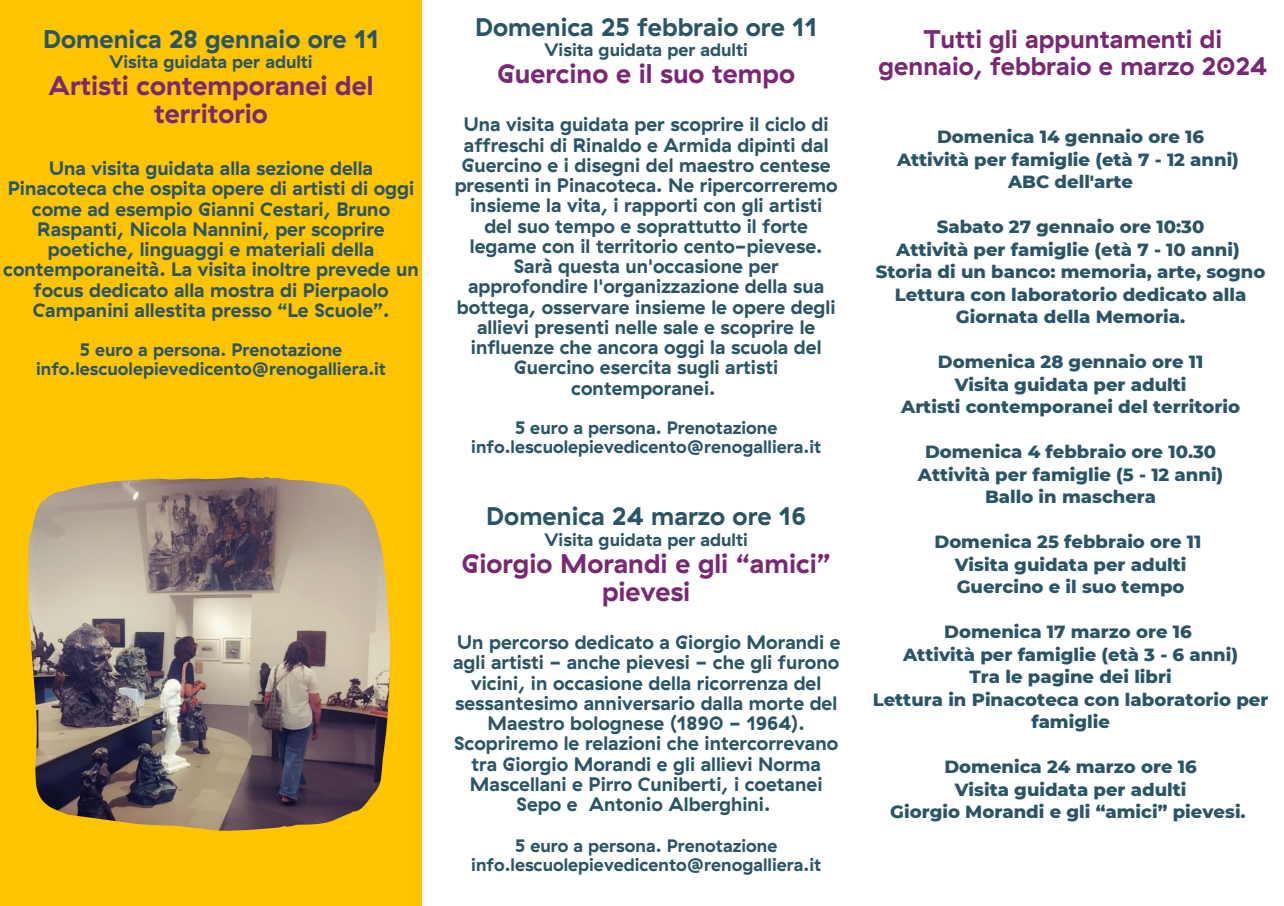
<style>
.page{position:relative;width:1284px;height:906px;background:#fff}
.page>*{position:absolute;margin:0;border:0;box-sizing:border-box;transform-origin:0 0}
.t1{font:700 27px/28px "GT Haptik";color:#792873;text-align:center}
.t2{font:700 25.5px "GT Haptik";color:#2b5567}
.t3{font:700 25.5px/27px "GT Haptik";color:#792873;text-align:center}
.t4{font:700 19.5px/20.2px "GT Haptik";color:#2b5567;text-align:center}
.t5{font:800 18px/22.5px "Montserrat";color:#2b5567;text-align:center}
.t6{font:700 18px/19px "GT Haptik";color:#2b5567;text-align:center}
</style>
<div class="page">
<div style="left:0;top:0;width:422px;height:905px;background:#ffc400"></div>
<img style="left:28px;top:477px;width:362px;height:353px">
<p class="t2" style="left:43px;top:22px;width:337px">Domenica 28 gennaio ore 11</p>
<p class="t6" style="left:109px;top:52px;width:205px">Visita guidata per adulti</p>
<p class="t1" style="left:49px;top:71px;width:326px">Artisti contemporanei del territorio</p>
<p class="t4" style="left:3px;top:158px;width:417px">Una visita guidata alla sezione della Pinacoteca che ospita opere di artisti di oggi come ad esempio Gianni Cestari, Bruno Raspanti, Nicola Nannini, per scoprire poetiche, linguaggi e materiali della contemporaneità. La visita inoltre prevede un focus dedicato alla mostra di Pierpaolo Campanini allestita presso “Le Scuole”.</p>
<p class="t6" style="left:36px;top:340px;width:351px">5 euro a persona. Prenotazione info.lescuolepievedicento@renogalliera.it</p>
<p class="t2" style="left:475px;top:10px;width:343px">Domenica 25 febbraio ore 11</p>
<p class="t6" style="left:544px;top:40px;width:205px">Visita guidata per adulti</p>
<p class="t1" style="left:497px;top:59px;width:299px">Guercino e il suo tempo</p>
<p class="t4" style="left:455px;top:114px;width:384px">Una visita guidata per scoprire il ciclo di affreschi di Rinaldo e Armida dipinti dal Guercino e i disegni del maestro centese presenti in Pinacoteca. Ne ripercorreremo insieme la vita, i rapporti con gli artisti del suo tempo e soprattutto il forte legame con il territorio cento-pievese.<br>Sarà questa un'occasione per approfondire l'organizzazione della sua bottega, osservare insieme le opere degli allievi presenti nelle sale e scoprire le influenze che ancora oggi la scuola del Guercino esercita sugli artisti contemporanei.</p>
<p class="t6" style="left:471px;top:418px;width:351px">5 euro a persona. Prenotazione info.lescuolepievedicento@renogalliera.it</p>
<p class="t2" style="left:486px;top:500px;width:321px">Domenica 24 marzo ore 16</p>
<p class="t6" style="left:544px;top:529px;width:205px">Visita guidata per adulti</p>
<p class="t1" style="left:462px;top:548px;width:370px">Giorgio Morandi e gli “amici” pievesi</p>
<p class="t4" style="left:453px;top:631px;width:389px">Un percorso dedicato a Giorgio Morandi e agli artisti - anche pievesi - che gli furono vicini, in occasione della ricorrenza del sessantesimo anniversario dalla morte del Maestro bolognese (1890 - 1964).<br>Scopriremo le relazioni che intercorrevano tra Giorgio Morandi e gli allievi Norma Mascellani e Pirro Cuniberti, i coetanei Sepo e Antonio Alberghini.</p>
<p class="t6" style="left:471px;top:835px;width:351px">5 euro a persona. Prenotazione info.lescuolepievedicento@renogalliera.it</p>
<p class="t3" style="left:878px;top:25px;width:390px">Tutti gli appuntamenti di gennaio, febbraio e marzo 2024</p>
<p class="t5" style="left:937px;top:125px;width:269px">Domenica 14 gennaio ore 16</p>
<p class="t5" style="left:897px;top:148px;width:343px">Attività per famiglie (età 7 - 12 anni)</p>
<p class="t5" style="left:1008px;top:170px;width:127px">ABC dell'arte</p>
<p class="t5" style="left:937px;top:215px;width:269px">Sabato 27 gennaio ore 10:30</p>
<p class="t5" style="left:896px;top:238px;width:345px">Attività per famiglie (età 7 - 10 anni)</p>
<p class="t5" style="left:876px;top:260px;width:391px">Storia di un banco: memoria, arte, sogno</p>
<p class="t5" style="left:895px;top:283px;width:353px">Lettura con laboratorio dedicato alla<br>Giornata della Memoria.</p>
<p class="t5" style="left:938px;top:350px;width:267px">Domenica 28 gennaio ore 11</p>
<p class="t5" style="left:955px;top:373px;width:233px">Visita guidata per adulti</p>
<p class="t5" style="left:901px;top:395px;width:340px">Artisti contemporanei del territorio</p>
<p class="t5" style="left:925px;top:440px;width:293px">Domenica 4 febbraio ore 10.30</p>
<p class="t5" style="left:918px;top:463px;width:307px">Attività per famiglie (5 - 12 anni)</p>
<p class="t5" style="left:985px;top:485px;width:173px">Ballo in maschera</p>
<p class="t5" style="left:934px;top:530px;width:268px">Domenica 25 febbraio ore 11</p>
<p class="t5" style="left:955px;top:553px;width:233px">Visita guidata per adulti</p>
<p class="t5" style="left:956px;top:575px;width:229px">Guercino e il suo tempo</p>
<p class="t5" style="left:944px;top:620px;width:249px">Domenica 17 marzo ore 16</p>
<p class="t5" style="left:903px;top:643px;width:336px">Attività per famiglie (età 3 - 6 anni)</p>
<p class="t5" style="left:969px;top:665px;width:204px">Tra le pagine dei libri</p>
<p class="t5" style="left:872px;top:688px;width:397px">Lettura in Pinacoteca con laboratorio per famiglie</p>
<p class="t5" style="left:944px;top:755px;width:254px">Domenica 24 marzo ore 16</p>
<p class="t5" style="left:955px;top:778px;width:233px">Visita guidata per adulti</p>
<p class="t5" style="left:890px;top:800px;width:357px">Giorgio Morandi e gli “amici” pievesi.</p>
</div>
